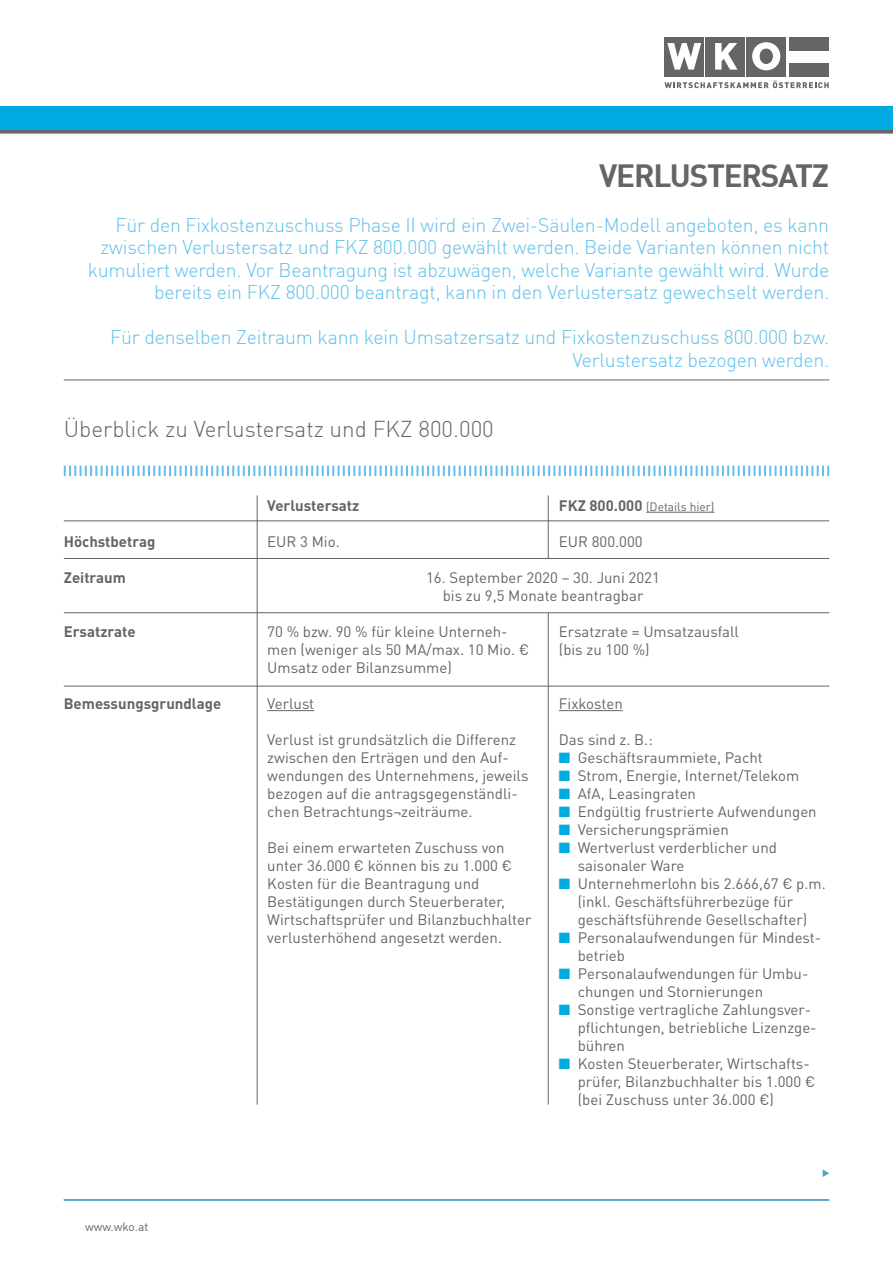
<style>
.page{position:relative;width:893px;height:1263px;background:#fff}
.page>*{position:absolute;margin:0;border:0;box-sizing:border-box;transform-origin:0 0}
.t1{font:700 31.5px "DIN";letter-spacing:-.04em;color:#646567}
.t2{font:300 22.5px "DIN";color:#646567}
.t3{font:300 19.5px/22.5px "DIN";letter-spacing:-.01em;color:#61c1ea;text-align:right}
.t4{font:15px/18px "DIN Pro";color:#646567}
.t5{font:700 15px "DIN Pro";color:#646567}
.t6{font:12px "DIN Pro";color:#646567}
.t7{font:12px "DIN";color:#646567}
.s1{font-weight:700;font-size:15px}
.s2{color:#00abe2}
</style>
<div class="page">
<hr style="left:64px;top:1199px;width:765px;height:2px;background:#52a4c7">
<hr style="left:64px;top:379px;width:765px;height:1px;background:#646567">
<hr style="left:64px;top:520px;width:765px;height:1px;background:#646567">
<hr style="left:64px;top:558px;width:765px;height:1px;background:#646567">
<hr style="left:64px;top:612px;width:765px;height:1px;background:#646567">
<hr style="left:64px;top:686px;width:765px;height:1px;background:#646567">
<hr style="left:257px;top:495px;width:1px;height:610px;background:#646567">
<hr style="left:548px;top:612px;width:1px;height:493px;background:#646567">
<div style="left:0;top:129px;width:893px;height:5px;background:#646567"></div>
<div style="left:0;top:106px;width:893px;height:24px;background:#00abe2"></div>
<div style="left:747px;top:37px;width:39px;height:39px;background:#646567"></div>
<div style="left:706px;top:37px;width:39px;height:39px;background:#646567"></div>
<svg style="left:664px;top:81px;width:165px;height:7px"></svg>
<svg style="left:715px;top:43px;width:22px;height:27px"></svg>
<div style="left:665px;top:37px;width:39px;height:39px;background:#646567"></div>
<svg style="left:667px;top:43px;width:34px;height:27px"></svg>
<div style="left:790px;top:37px;width:39px;height:13px;background:#646567"></div>
<div style="left:790px;top:63px;width:39px;height:13px;background:#646567"></div>
<svg style="left:752px;top:42px;width:28px;height:28px"></svg>
<div style="left:760px;top:49px;width:12px;height:14px;background:#646567;border-radius:50%"></div>
<div style="left:760px;top:49px;width:13px;height:15px;border:1px solid #646567;border-radius:50%"></div>
<svg style="left:64px;top:466px;width:765px;height:10px"></svg>
<hr style="left:267px;top:710px;width:47px;height:1px;background:#646567">
<hr style="left:646px;top:512px;width:68px;height:1px;background:#646567">
<hr style="left:559px;top:710px;width:64px;height:1px;background:#646567">
<svg style="left:823px;top:1169px;width:6px;height:8px"></svg>
<hr style="left:548px;top:495px;width:1px;height:64px;background:#646567">
<h1 class="t1" style="left:599px;top:155px;width:231px">VERLUSTERSATZ</h1>
<p class="t3" style="left:88px;top:213px;width:743px">Für den Fixkostenzuschuss Phase II wird ein Zwei-Säulen-Modell angeboten, es kann zwischen Verlustersatz und FKZ 800.000 gewählt werden. Beide Varianten können nicht kumuliert werden. Vor Beantragung ist abzuwägen, welche Variante gewählt wird. Wurde bereits ein FKZ 800.000 beantragt, kann in den Verlustersatz gewechselt werden.</p>
<h3 class="t3" style="left:110px;top:326px;width:721px">Für denselben Zeitraum kann kein Umsatzersatz und Fixkostenzuschuss 800.000 bzw.<br>Verlustersatz bezogen werden.</h3>
<h2 class="t2" style="left:64px;top:415px;width:431px">Überblick zu Verlustersatz und FKZ 800.000</h2>
<p class="t5" style="left:64px;top:531px;width:93px">Höchstbetrag</p>
<p class="t5" style="left:64px;top:567px;width:64px">Zeitraum</p>
<p class="t5" style="left:64px;top:621px;width:73px">Ersatzrate</p>
<p class="t5" style="left:64px;top:693px;width:159px">Bemessungsgrundlage</p>
<p class="t7" style="left:85px;top:1219px;width:65px">www.wko.at</p>
<p class="t5" style="left:267px;top:495px;width:94px">Verlustersatz</p>
<p class="t4" style="left:267px;top:531px;width:74px">EUR 3 Mio.</p>
<p class="t6" style="left:559px;top:498px;width:157px"><span class="s1">FKZ 800.000</span> (Details hier)</p>
<p class="t4" style="left:559px;top:531px;width:85px">EUR 800.000</p>
<p class="t4" style="left:426px;top:567px;width:235px;text-align:center">16. September 2020 – 30. Juni 2021 bis zu 9,5 Monate beantragbar</p>
<p class="t4" style="left:267px;top:621px;width:263px">70 % bzw. 90 % für kleine Unterneh&shy;men (weniger als 50 MA/max. 10 Mio. €<br>Umsatz oder Bilanzsumme)</p>
<p class="t4" style="left:267px;top:693px;width:49px">Verlust</p>
<p class="t4" style="left:267px;top:729px;width:263px">Verlust ist grundsätzlich die Differenz zwischen den Erträgen und den Auf&shy;wendungen des Unternehmens, jeweils bezogen auf die antragsgegenständli&shy;chen Betrachtungs¬zeiträume.</p>
<p class="t4" style="left:267px;top:837px;width:266px">Bei einem erwarteten Zuschuss von unter 36.000 € können bis zu 1.000 € Kosten für die Beantragung und Bestätigungen durch Steuerberater, Wirtschaftsprüfer und Bilanzbuchhalter verlusterhöhend angesetzt werden.</p>
<p class="t4" style="left:559px;top:621px;width:182px">Ersatzrate = Umsatzausfall (bis zu 100 %)</p>
<p class="t4" style="left:559px;top:693px;width:65px">Fixkosten</p>
<p class="t4" style="left:559px;top:729px;width:95px">Das sind z. B.:</p>
<p class="t4" style="left:559px;top:747px;width:205px"><span class="s2">■</span> Geschäftsraummiete, Pacht</p>
<p class="t4" style="left:559px;top:765px;width:242px"><span class="s2">■</span> Strom, Energie, Internet/Telekom</p>
<p class="t4" style="left:559px;top:783px;width:139px"><span class="s2">■</span> AfA, Leasingraten</p>
<p class="t4" style="left:559px;top:801px;width:259px"><span class="s2">■</span> Endgültig frustrierte Aufwendungen</p>
<p class="t4" style="left:559px;top:819px;width:171px"><span class="s2">■</span> Versicherungsprämien</p>
<p class="t4" style="left:578px;top:837px;width:201px;text-indent:-19px"><span class="s2">■</span> Wertverlust verderblicher und saisonaler Ware</p>
<p class="t4" style="left:578px;top:873px;width:249px;text-indent:-19px"><span class="s2">■</span> Unternehmerlohn bis 2.666,67 € p.m. (inkl. Geschäftsführerbezüge für geschäftsführende Gesellschafter)</p>
<p class="t4" style="left:578px;top:927px;width:245px;text-indent:-19px"><span class="s2">■</span> Personalaufwendungen für Mindest&shy;betrieb</p>
<p class="t4" style="left:578px;top:963px;width:232px;text-indent:-19px"><span class="s2">■</span> Personalaufwendungen für Umbu&shy;chungen und Stornierungen</p>
<p class="t4" style="left:578px;top:999px;width:240px;text-indent:-19px"><span class="s2">■</span> Sonstige vertragliche Zahlungsver&shy;pflichtungen, betriebliche Lizenzge&shy;bühren</p>
<p class="t4" style="left:578px;top:1053px;width:239px;text-indent:-19px"><span class="s2">■</span> Kosten Steuerberater, Wirtschafts&shy;prüfer, Bilanzbuchhalter bis 1.000 € (bei Zuschuss unter 36.000 €)</p>
</div>
